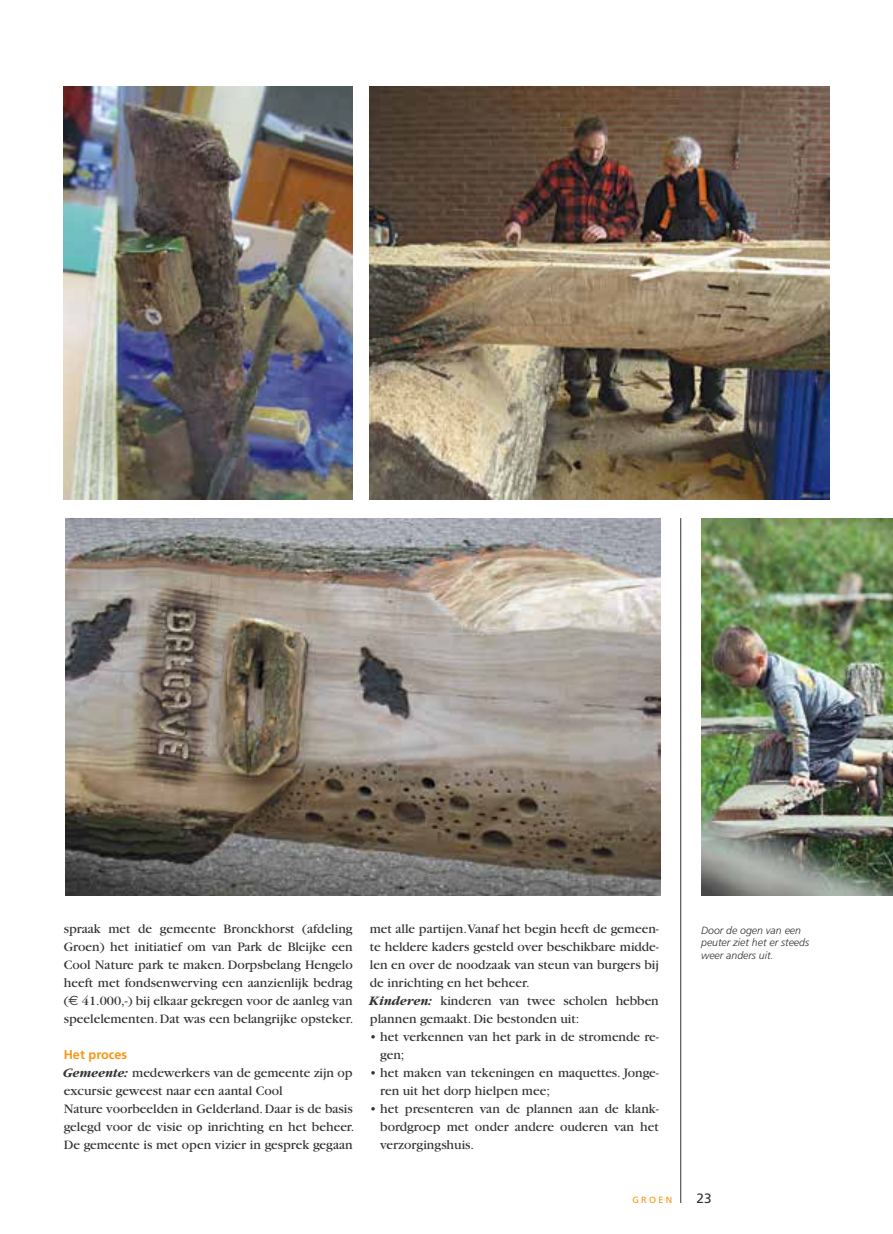
<style>
.page{position:relative;width:893px;height:1234px;background:#fff}
.page>*{position:absolute;margin:0;border:0;box-sizing:border-box;transform-origin:0 0}
.t1{font:13.5px/18px "Garamond";color:#323232}
.t2{font:13.5px "Frutiger";color:#323232}
.t3{font:700 12.75px "Frutiger";color:#f79615}
.t4{font:italic 300 10.5px/12.6px "Frutiger";color:#323232}
.t5{font:9px "Frutiger";letter-spacing:.26em;color:#f79615}
.s1{font-family:"Euro Sans"}
.s2{font-weight:700;font-style:italic}
</style>
<div class="page">
<hr style="left:680px;top:518px;width:1px;height:684px;background:#323232">
<img style="left:702px;top:518px;width:191px;height:377px">
<img style="left:370px;top:86px;width:459px;height:413px">
<img style="left:65px;top:518px;width:595px;height:377px">
<img style="left:64px;top:86px;width:289px;height:413px">
<p class="t1" style="left:64px;top:919px;width:291px;text-align:justify">spraak met de gemeente Bronckhorst (afdeling Groen) het initiatief om van Park de Bleijke een Cool Nature park te maken. Dorpsbelang Hengelo heeft met fondsenwerving een aanzienlijk bedrag (<span class="s1">€</span> 41.000,-) bij elkaar gekregen voor de aanleg van speelelementen. Dat was een belangrijke opsteker.</p>
<p class="t3" style="left:64px;top:1046px;width:65px">Het proces</p>
<p class="t1" style="left:64px;top:1063px;width:292px"><span class="s2">Gemeente:</span> medewerkers van de gemeente zijn op excursie geweest naar een aantal Cool<br>Nature voorbeelden in Gelderland. Daar is de basis gelegd voor de visie op inrichting en het beheer.<br>De gemeente is met open vizier in gesprek gegaan</p>
<p class="t1" style="left:370px;top:919px;width:291px">met alle partijen.Vanaf het begin heeft de gemeen&shy;te heldere kaders gesteld over beschikbare midde&shy;len en over de noodzaak van steun van burgers bij de inrichting en het beheer.<br><span class="s2">Kinderen:</span> kinderen van twee scholen hebben plannen gemaakt. Die bestonden uit:</p>
<p class="t1" style="left:380px;top:1027px;width:280px;text-indent:-10px">• het verkennen van het park in de stromende re&shy;gen;</p>
<p class="t1" style="left:380px;top:1063px;width:280px;text-indent:-10px">• het maken van tekeningen en maquettes. Jonge&shy;ren uit het dorp hielpen mee;</p>
<p class="t1" style="left:380px;top:1099px;width:280px;text-align:justify;text-indent:-10px">• het presenteren van de plannen aan de klank&shy;bordgroep met onder andere ouderen van het verzorgingshuis.</p>
<p class="t4" style="left:701px;top:923px;width:109px">Door de ogen van een peuter ziet het er steeds weer anders uit.</p>
<p class="t5" style="left:632px;top:1194px;width:41px">GROEN</p>
<p class="t2" style="left:697px;top:1189px;width:17px">23</p>
</div>
